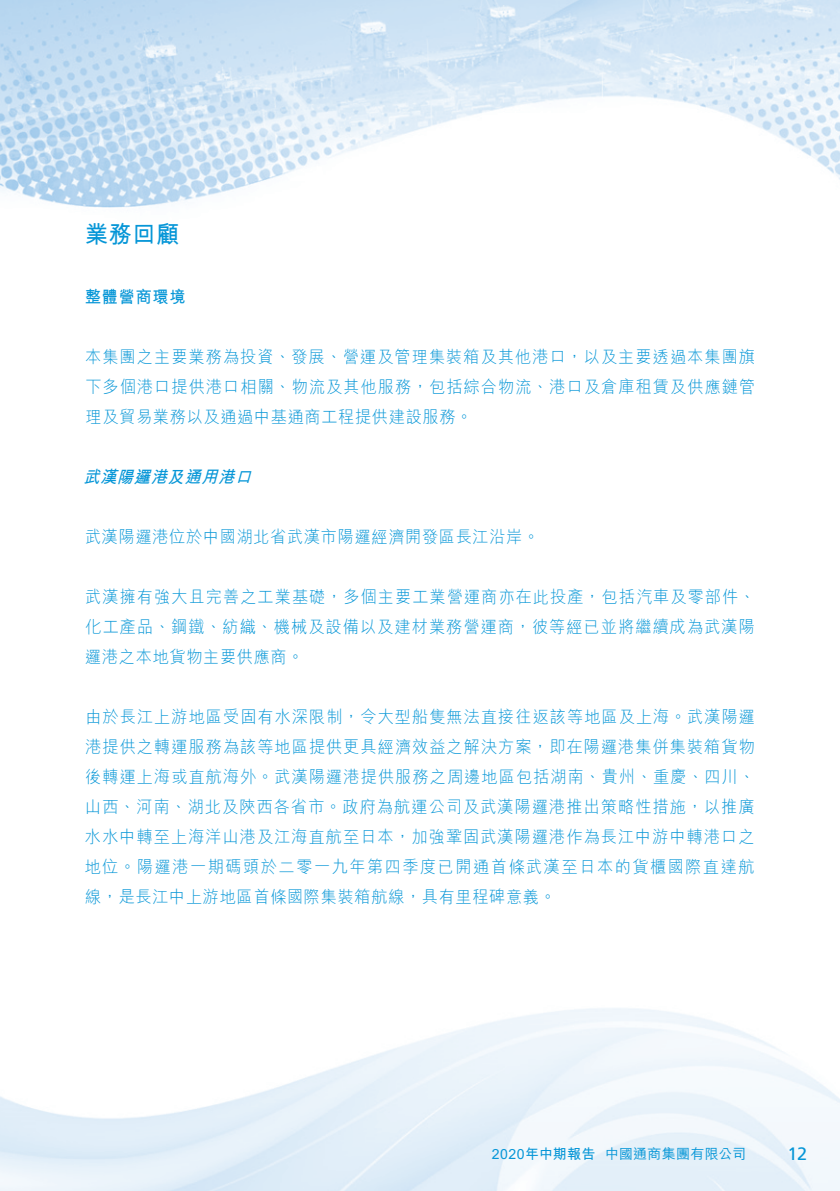
<style>
.page{position:relative;width:840px;height:1191px;background:#fff}
.page>*{position:absolute;margin:0;border:0;box-sizing:border-box;transform-origin:0 0}
.t1{font:700 24px "M Hei HK";color:#0696d7;scale:.95 1}
.t2{font:18px "Frutiger";color:#0696d7}
.t3{font:300 17px/30px "M Hei HK";letter-spacing:.04em;color:#0696d7;text-align:justify;scale:.95 1}
.t4{font:italic 700 17px "M Hei HK";color:#0696d7;scale:.95 1}
.t5{font:700 17px "M Hei HK";letter-spacing:.04em;color:#0696d7;scale:.95 1}
.t6{font:500 14px "M Hei HK";letter-spacing:.015em;color:#0696d7}
.t7{font:700 14px "M Hei HK";letter-spacing:.02em;color:#0696d7}
</style>
<div class="page">
<img style="left:0;top:0;width:839px;height:1191px">
<h1 class="t1" style="left:85px;top:216px;width:101px">業務回顧</h1>
<p class="t5" style="left:85px;top:284px;width:107px">整體營商環境</p>
<p class="t3" style="left:85px;top:341px;width:706px">本集團之主要業務為投資、發展、營運及管理集裝箱及其他港口，以及主要透過本集團旗下多個港口提供港口相關、物流及其他服務，包括綜合物流、港口及倉庫租賃及供應鏈管理及貿易業務以及通過中基通商工程提供建設服務。</p>
<p class="t4" style="left:83px;top:464px;width:184px">武漢陽邏港及通用港口</p>
<p class="t3" style="left:85px;top:521px;width:479px">武漢陽邏港位於中國湖北省武漢市陽邏經濟開發區長江沿岸。</p>
<p class="t3" style="left:85px;top:581px;width:706px">武漢擁有強大且完善之工業基礎，多個主要工業營運商亦在此投產，包括汽車及零部件、化工產品、鋼鐵、紡織、機械及設備以及建材業務營運商，彼等經已並將繼續成為武漢陽邏港之本地貨物主要供應商。</p>
<p class="t3" style="left:85px;top:701px;width:706px">由於長江上游地區受固有水深限制，令大型船隻無法直接往返該等地區及上海。武漢陽邏港提供之轉運服務為該等地區提供更具經濟效益之解決方案，即在陽邏港集併集裝箱貨物後轉運上海或直航海外。武漢陽邏港提供服務之周邊地區包括湖南、貴州、重慶、四川、山西、河南、湖北及陝西各省市。政府為航運公司及武漢陽邏港推出策略性措施，以推廣水水中轉至上海洋山港及江海直航至日本，加強鞏固武漢陽邏港作為長江中游中轉港口之地位。陽邏港一期碼頭於二零一九年第四季度已開通首條武漢至日本的貨櫃國際直達航線，是長江中上游地區首條國際集裝箱航線，具有里程碑意義。</p>
<p class="t7" style="left:491px;top:1143px;width:105px">2020年中期報告</p>
<p class="t6" style="left:604px;top:1143px;width:142px">中國通商集團有限公司</p>
<p class="t2" style="left:787px;top:1143px;width:21px">12</p>
</div>
